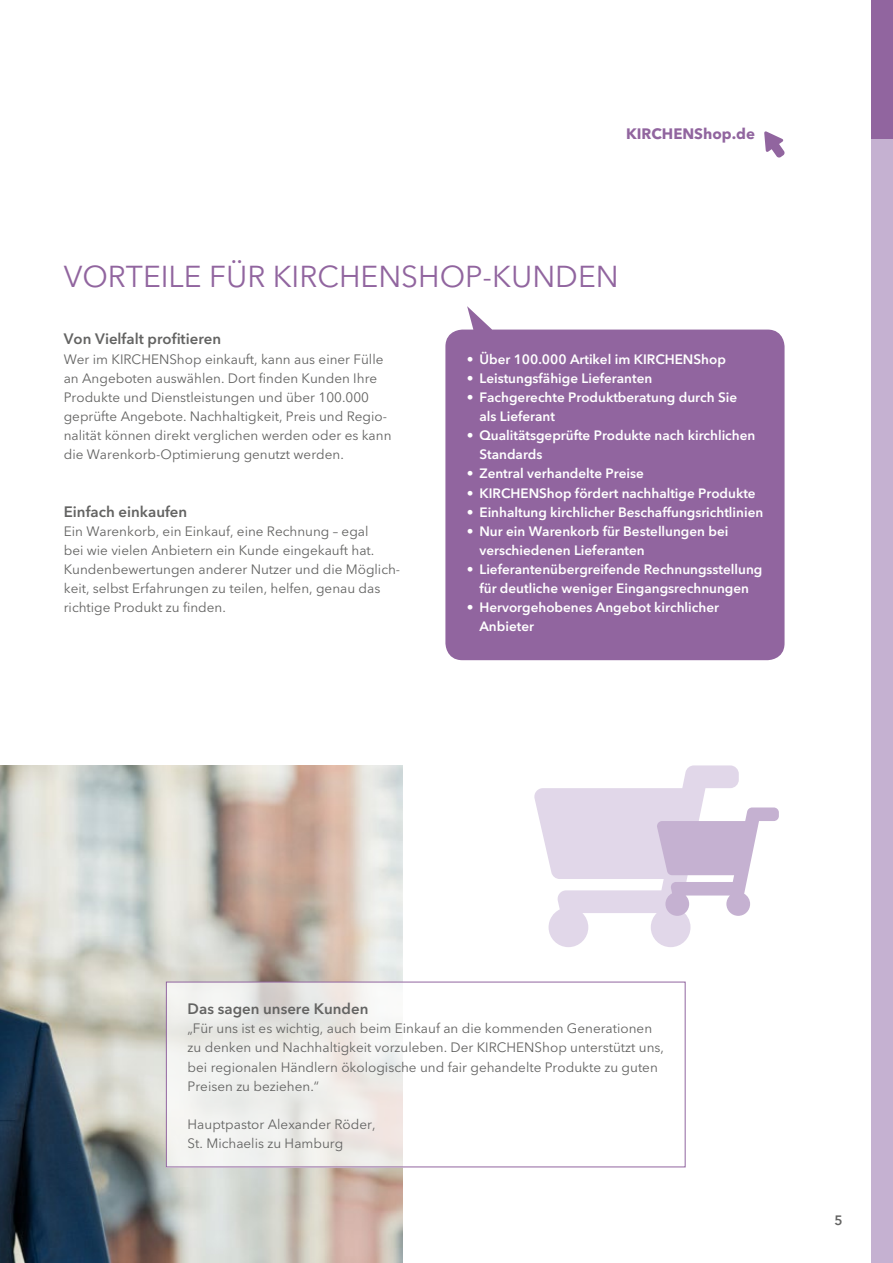
<style>
.page{position:relative;width:893px;height:1263px;background:#fff}
.page>*{position:absolute;margin:0;border:0;box-sizing:border-box;transform-origin:0 0}
.t1{font:30px "Avenir Next LT Pro";color:#91659f}
.t2{font:600 15px "Avenir Next LT Pro";color:#636362}
.t3{font:700 15px "Avenir Next LT Pro";color:#91659f}
.t4{font:13.5px/19.2px "Avenir Next LT Pro";color:#636362}
.t5{font:600 13.5px/19.2px "Avenir Next LT Pro";color:#fff}
.t6{font:600 13.5px "Avenir Next LT Pro";color:#636362}
</style>
<div class="page">
<div style="left:872px;top:102px;width:21px;height:1161px;background:#c5b1d1"></div>
<div style="left:872px;top:0;width:21px;height:139px;background:#91659f"></div>
<img style="left:0;top:765px;width:403px;height:498px">
<svg style="left:168px;top:984px;width:235px;height:181px;fill:#f0efec"></svg>
<svg style="left:445px;top:306px;width:339px;height:354px;fill:#91659f"></svg>
<svg style="left:764px;top:131px;width:21px;height:27px"></svg>
<svg style="left:534px;top:765px;width:245px;height:182px"></svg>
<p class="t3" style="left:626px;top:125px;width:130px">KIRCHENShop.de</p>
<h1 class="t1" style="left:64px;top:259px;width:556px">VORTEILE FÜR KIRCHENSHOP-KUNDEN</h1>
<p class="t2" style="left:64px;top:330px;width:159px">Von Vielfalt profitieren</p>
<p class="t4" style="left:64px;top:349px;width:329px">Wer im KIRCHENShop einkauft, kann aus einer Fülle an Angeboten auswählen. Dort finden Kunden Ihre Produkte und Dienstleistungen und über 100.000 geprüfte Angebote. Nachhaltigkeit, Preis und Regio&shy;nalität können direkt verglichen werden oder es kann die Warenkorb-Optimierung genutzt werden.</p>
<p class="t2" style="left:64px;top:502px;width:125px">Einfach einkaufen</p>
<p class="t4" style="left:64px;top:521px;width:338px">Ein Warenkorb, ein Einkauf, eine Rechnung – egal<br>bei wie vielen Anbietern ein Kunde eingekauft hat.<br>Kundenbewertungen anderer Nutzer und die Möglich&shy;keit, selbst Erfahrungen zu teilen, helfen, genau das richtige Produkt zu finden.</p>
<p class="t5" style="left:467px;top:349px;width:261px">• Über 100.000 Artikel im KIRCHENShop</p>
<p class="t5" style="left:467px;top:368px;width:187px">• Leistungsfähige Lieferanten</p>
<p class="t5" style="left:479px;top:387px;width:259px;text-indent:-13px">• Fachgerechte Produktberatung durch Sie als Lieferant</p>
<p class="t5" style="left:479px;top:426px;width:277px;text-indent:-13px">• Qualitätsgeprüfte Produkte nach kirchlichen<br>Standards</p>
<p class="t5" style="left:467px;top:464px;width:179px">• Zentral verhandelte Preise</p>
<p class="t5" style="left:467px;top:483px;width:291px">• KIRCHENShop fördert nachhaltige Produkte</p>
<p class="t5" style="left:467px;top:502px;width:298px">• Einhaltung kirchlicher Beschaffungsrichtlinien</p>
<p class="t5" style="left:479px;top:521px;width:250px;text-indent:-13px">• Nur ein Warenkorb für Bestellungen bei verschiedenen Lieferanten</p>
<p class="t5" style="left:467px;top:560px;width:297px;text-align:center">• Lieferantenübergreifende Rechnungsstellung für deutliche weniger Eingangsrechnungen</p>
<p class="t5" style="left:479px;top:598px;width:241px;text-indent:-13px">• Hervorgehobenes Angebot kirchlicher<br>Anbieter</p>
<p class="t2" style="left:188px;top:1000px;width:182px">Das sagen unsere Kunden</p>
<p class="t4" style="left:188px;top:1019px;width:478px">„Für uns ist es wichtig, auch beim Einkauf an die kommenden Generationen zu denken und Nachhaltigkeit vorzuleben. Der KIRCHENShop unterstützt uns, bei regionalen Händlern ökologische und fair gehandelte Produkte zu guten Preisen zu beziehen.“</p>
<p class="t4" style="left:188px;top:1115px;width:189px">Hauptpastor Alexander Röder,<br>St. Michaelis zu Hamburg</p>
<p class="t6" style="left:835px;top:1212px;width:10px">5</p>
</div>
